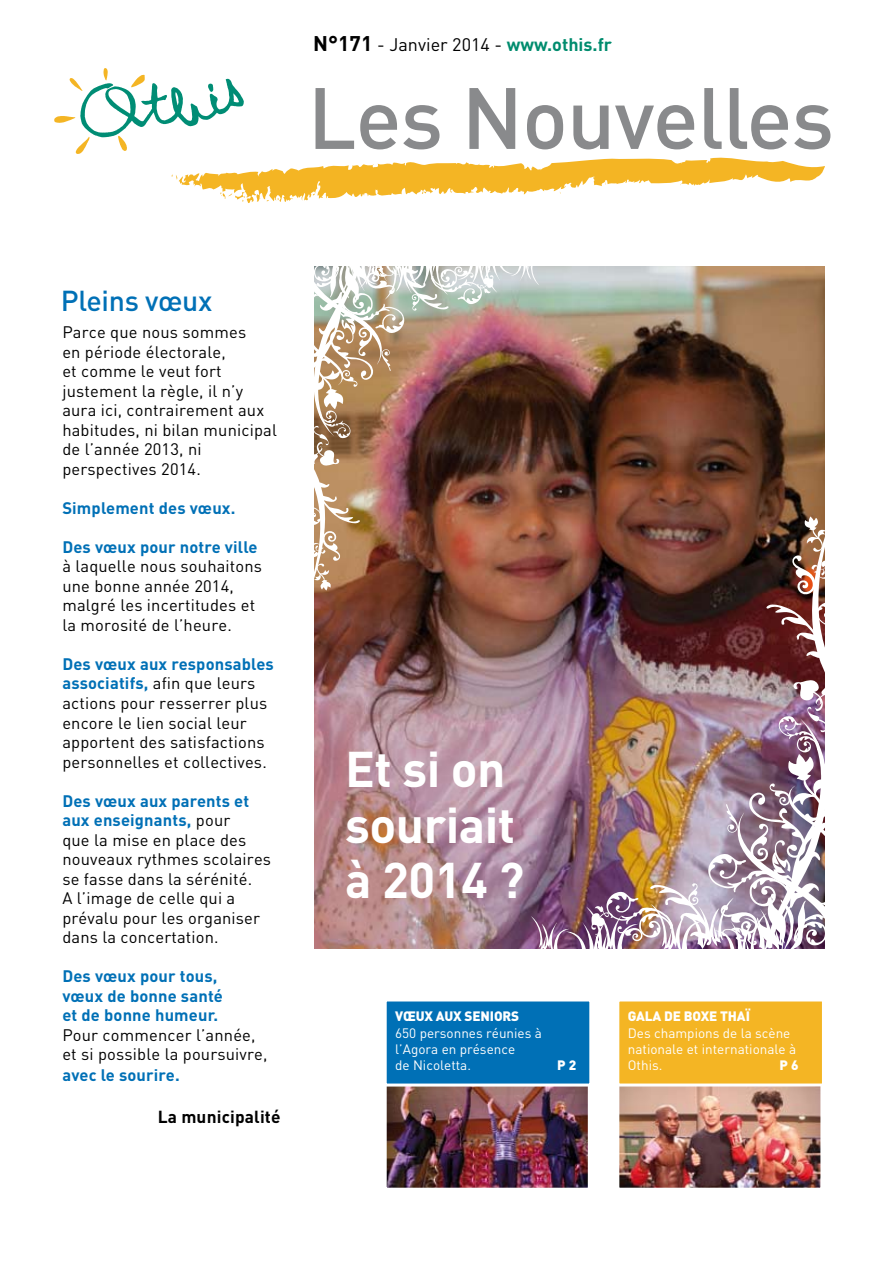
<style>
.page{position:relative;width:893px;height:1263px;background:#fff}
.page>*{position:absolute;margin:0;border:0;box-sizing:border-box;transform-origin:0 0}
.t1{font:500 85.5px "DIN";letter-spacing:-.015em;color:#898a8c}
.t2{font:700 49.5px/55.5px "DIN";letter-spacing:-.01em;color:#fff}
.t3{font:500 28.5px "DIN";letter-spacing:-.01em;color:#0070b6}
.t4{font:18px "DIN";color:#000}
.t5{font:700 17.25px "DIN";letter-spacing:.01em;color:#000}
.t6{font:16.5px/19.5px "DIN";letter-spacing:.01em;color:#000}
.t7{font:700 16.5px/19.5px "DIN";letter-spacing:.01em;color:#0070b6}
.t8{font:13.5px/16.2px "DIN";color:#fff}
.t9{font:900 13.5px "DIN";letter-spacing:-.01em;color:#fff}
.s1{font-weight:700;font-size:21px}
.s2{font-weight:700;color:#008c6e}
.s3{font-weight:700;color:#0070b6}
</style>
<div class="page">
<svg style="left:54px;top:68px;width:771px;height:135px"></svg>
<img style="left:388px;top:1086px;width:199px;height:101px">
<div style="left:384px;top:1062px;width:207px;height:129px;border:3px solid #fff"></div>
<img style="left:620px;top:1086px;width:199px;height:101px">
<div style="left:616px;top:1062px;width:207px;height:129px;border:3px solid #fff"></div>
<div style="left:385px;top:1000px;width:206px;height:85px;background:#0070b6"></div>
<div style="left:384px;top:998px;width:208px;height:88px;border:3px solid #fff"></div>
<div style="left:618px;top:1000px;width:205px;height:85px;background:#f4b524"></div>
<div style="left:616px;top:998px;width:209px;height:88px;border:3px solid #fff"></div>
<img style="left:314px;top:266px;width:511px;height:683px">
<p class="t4" style="left:313px;top:34px;width:300px"><span class="s1">N°171</span> - Janvier 2014 - <span class="s2">www.othis.fr</span></p>
<h1 class="t1" style="left:308px;top:63px;width:528px">Les Nouvelles</h1>
<h3 class="t3" style="left:61px;top:283px;width:153px">Pleins vœux</h3>
<p class="t6" style="left:62px;top:322px;width:216px">Parce que nous sommes<br>en période électorale,<br>et comme le veut fort justement la règle, il n’y aura ici, contrairement aux habitudes, ni bilan municipal de l’année 2013, ni perspectives 2014.</p>
<p class="t7" style="left:62px;top:497px;width:175px">Simplement des vœux.</p>
<p class="t7" style="left:62px;top:536px;width:197px">Des vœux pour notre ville</p>
<p class="t6" style="left:62px;top:556px;width:201px">à laquelle nous souhaitons une bonne année 2014, malgré les incertitudes et la morosité de l’heure.</p>
<p class="t6" style="left:62px;top:654px;width:213px"><span class="s3">Des vœux aux responsables associatifs,</span> afin que leurs actions pour resserrer plus encore le lien social leur apportent des satisfactions personnelles et collectives.</p>
<p class="t6" style="left:62px;top:790px;width:210px"><span class="s3">Des vœux aux parents et aux enseignants,</span> pour<br>que la mise en place des nouveaux rythmes scolaires se fasse dans la sérénité.<br>A l’image de celle qui a prévalu pour les organiser dans la concertation.</p>
<p class="t7" style="left:62px;top:966px;width:162px">Des vœux pour tous, vœux de bonne santé et de bonne humeur.</p>
<p class="t6" style="left:62px;top:1024px;width:207px">Pour commencer l’année, et si possible la poursuivre,</p>
<p class="t7" style="left:62px;top:1065px;width:119px">avec le sourire.</p>
<p class="t5" style="left:158px;top:1105px;width:124px">La municipalité</p>
<h2 class="t2" style="left:345px;top:740px;width:181px">Et si on souriait à 2014 ?</h2>
<p class="t9" style="left:395px;top:1007px;width:125px">VŒUX AUX SENIORS</p>
<p class="t8" style="left:395px;top:1024px;width:148px">650 personnes réunies à l’Agora en présence<br>de Nicoletta.</p>
<p class="t9" style="left:557px;top:1056px;width:20px">P 2</p>
<p class="t9" style="left:628px;top:1007px;width:124px">GALA DE BOXE THAÏ</p>
<p class="t8" style="left:628px;top:1024px;width:170px">Des champions de la scène nationale et internationale à<br>Othis.</p>
<p class="t9" style="left:779px;top:1056px;width:20px">P 6</p>
</div>
